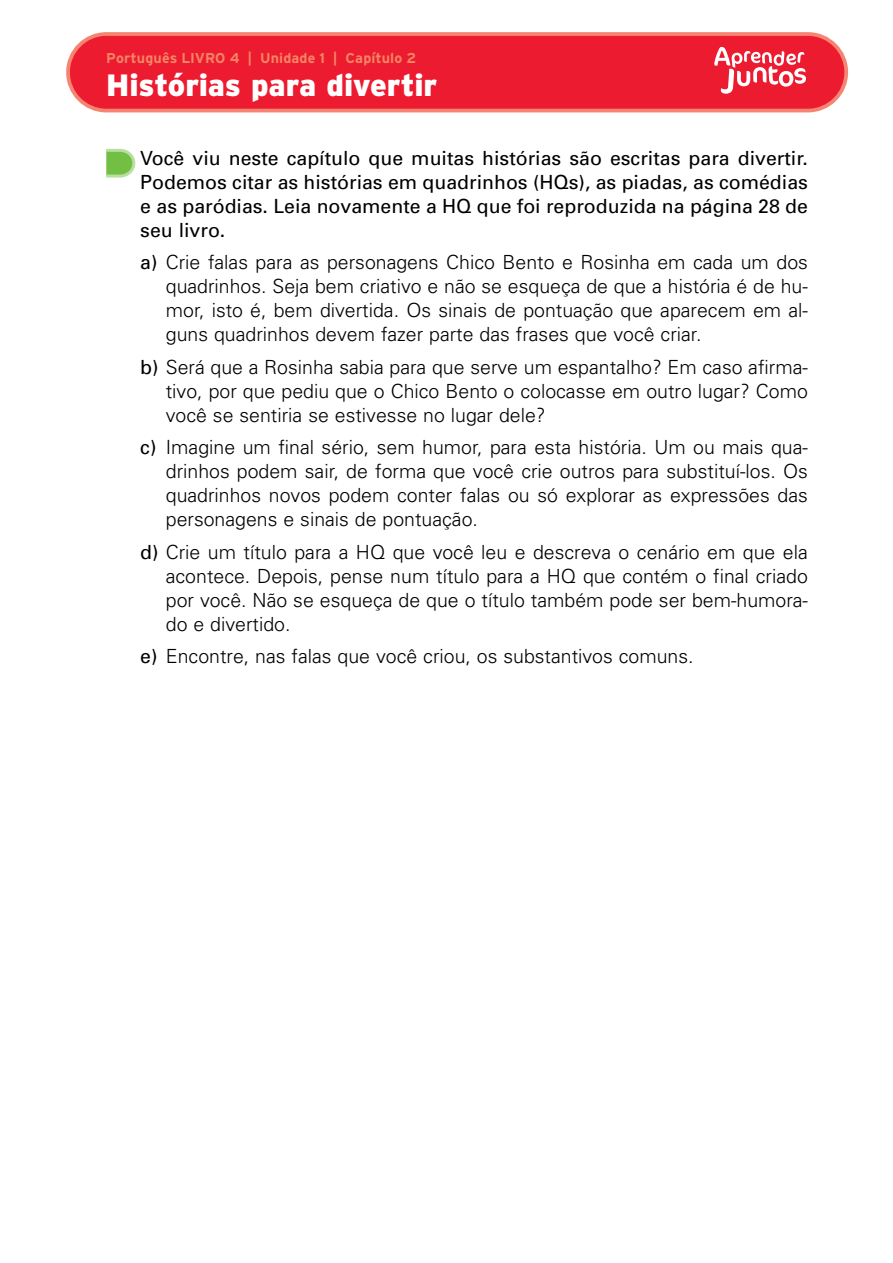
<style>
.page{position:relative;width:893px;height:1263px;background:#fff}
.page>*{position:absolute;margin:0;border:0;box-sizing:border-box;transform-origin:0 0}
.t1{font:900 30.75px "Interstate";letter-spacing:-.005em;color:#fff}
.t2{font:300 19.5px/24px "Univers";color:#000;text-align:justify}
.t3{font:19.5px/24px "Univers";color:#000;text-align:justify}
.t4{font:700 14.25px "Interstate";letter-spacing:.005em;color:#f58465}
.s1{font-weight:400}
</style>
<div class="page">
<div style="left:68px;top:34px;width:778px;height:77px;background:#ed1b2f;border-radius:38px"></div>
<div style="left:66px;top:32px;width:782px;height:80px;border:4px solid #f58473;border-radius:38px"></div>
<svg style="left:714px;top:47px;width:92px;height:47px"></svg>
<svg style="left:106px;top:149px;width:29px;height:29px"></svg>
<p class="t4" style="left:106px;top:50px;width:311px">Português LIVRO 4 | Unidade 1 | Capítulo 2</p>
<h1 class="t1" style="left:106px;top:67px;width:333px">Histórias para divertir</h1>
<p class="t3" style="left:140px;top:145px;width:669px">Você viu neste capítulo que muitas histórias são escritas para divertir.<br>Podemos citar as histórias em quadrinhos (HQs), as piadas, as comédias e as paródias. Leia novamente a HQ que foi reproduzida na página 28 de seu livro.</p>
<p class="t2" style="left:166px;top:250px;width:644px;text-indent:-26px"><span class="s1">a)</span> Crie falas para as personagens Chico Bento e Rosinha em cada um dos quadrinhos. Seja bem criativo e não se esqueça de que a história é de hu&shy;mor, isto é, bem divertida. Os sinais de pontuação que aparecem em al&shy;guns quadrinhos devem fazer parte das frases que você criar.</p>
<p class="t2" style="left:166px;top:354px;width:644px;text-indent:-26px"><span class="s1">b)</span> Será que a Rosinha sabia para que serve um espantalho? Em caso afirma&shy;tivo, por que pediu que o Chico Bento o colocasse em outro lugar? Como você se sentiria se estivesse no lugar dele?</p>
<p class="t2" style="left:166px;top:435px;width:644px;text-indent:-26px"><span class="s1">c)</span> Imagine um final sério, sem humor, para esta história. Um ou mais qua&shy;drinhos podem sair, de forma que você crie outros para substituí-los. Os quadrinhos novos podem conter falas ou só explorar as expressões das personagens e sinais de pontuação.</p>
<p class="t2" style="left:166px;top:539px;width:644px;text-indent:-26px"><span class="s1">d)</span> Crie um título para a HQ que você leu e descreva o cenário em que ela acontece. Depois, pense num título para a HQ que contém o final criado por você. Não se esqueça de que o título também pode ser bem-humora&shy;do e divertido.</p>
<p class="t2" style="left:140px;top:644px;width:555px"><span class="s1">e)</span> Encontre, nas falas que você criou, os substantivos comuns.</p>
</div>
